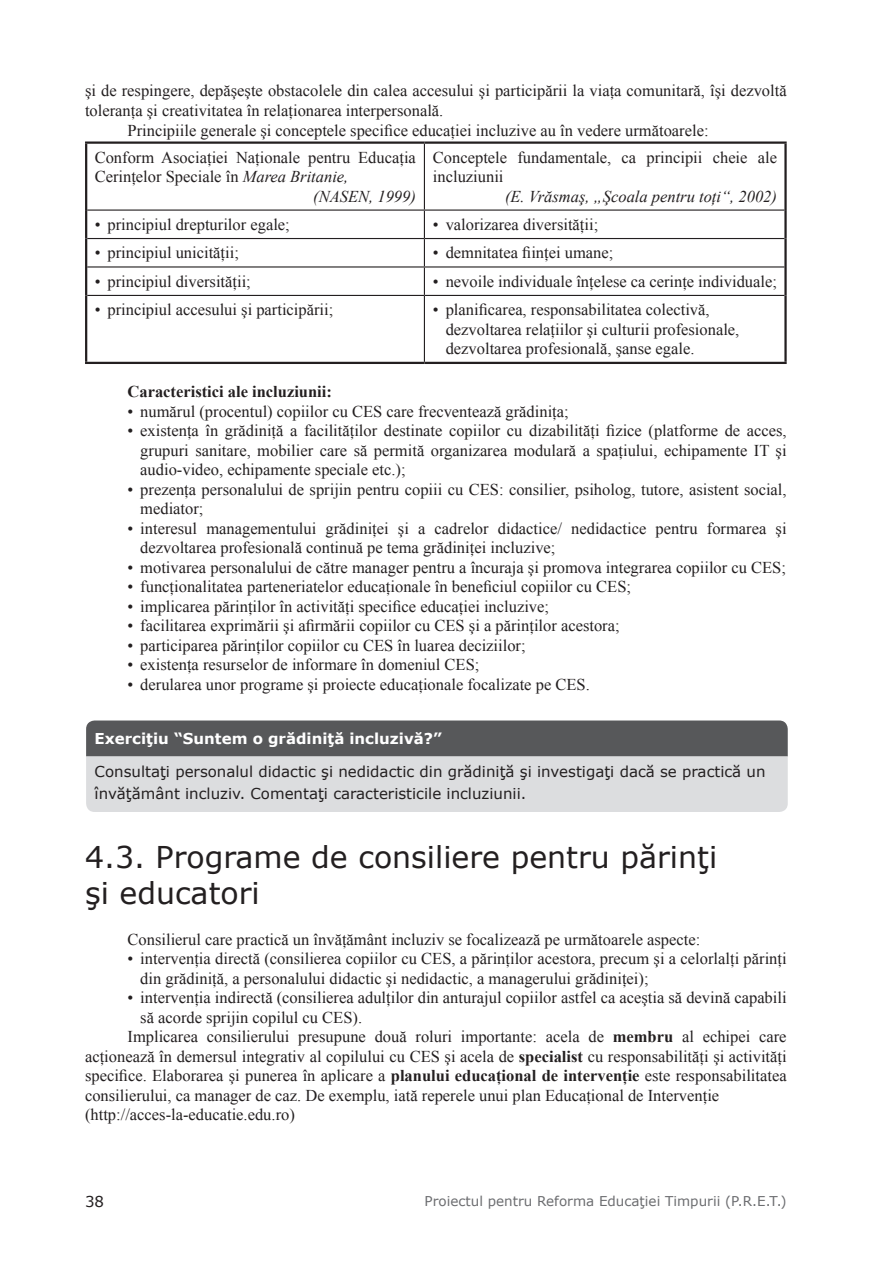
<style>
.page{position:relative;width:893px;height:1263px;background:#fff}
.page>*{position:absolute;margin:0;border:0;box-sizing:border-box;transform-origin:0 0}
.t1{font:30px/36px "Verdana";color:#231f20}
.t2{font:16.5px/19.5px "Times New Roman";color:#231f20}
.t3{font:italic 16.5px "Times New Roman";color:#231f20}
.t4{font:700 16.5px "Times New Roman";color:#231f20}
.t5{font:15px/22.5px "Verdana";color:#231f20}
.t6{font:700 15px "Verdana";color:#fff}
.t7{font:13.5px "Verdana";color:#6c6d70}
.s1{font-style:italic}
.s2{font-weight:700}
</style>
<div class="page">
<hr style="left:85px;top:141px;width:339px;height:3px;background:#231f20">
<hr style="left:85px;top:144px;width:2px;height:66px;background:#231f20">
<hr style="left:424px;top:141px;width:363px;height:3px;background:#231f20">
<hr style="left:784px;top:144px;width:3px;height:66px;background:#231f20">
<hr style="left:85px;top:210px;width:2px;height:29px;background:#231f20">
<hr style="left:784px;top:210px;width:3px;height:29px;background:#231f20">
<hr style="left:85px;top:239px;width:2px;height:28px;background:#231f20">
<hr style="left:784px;top:239px;width:3px;height:28px;background:#231f20">
<hr style="left:85px;top:267px;width:2px;height:28px;background:#231f20">
<hr style="left:784px;top:267px;width:3px;height:28px;background:#231f20">
<hr style="left:85px;top:295px;width:2px;height:67px;background:#231f20">
<hr style="left:784px;top:295px;width:3px;height:67px;background:#231f20">
<hr style="left:85px;top:362px;width:339px;height:2px;background:#231f20">
<hr style="left:424px;top:362px;width:363px;height:2px;background:#231f20">
<hr style="left:424px;top:144px;width:1px;height:65px;background:#231f20">
<hr style="left:87px;top:209px;width:337px;height:2px;background:#231f20">
<hr style="left:424px;top:209px;width:360px;height:2px;background:#231f20">
<hr style="left:87px;top:238px;width:337px;height:1px;background:#231f20">
<hr style="left:424px;top:238px;width:360px;height:1px;background:#231f20">
<hr style="left:87px;top:266px;width:337px;height:2px;background:#231f20">
<hr style="left:424px;top:266px;width:360px;height:2px;background:#231f20">
<svg style="left:424px;top:211px;width:1px;height:84px"></svg>
<hr style="left:87px;top:295px;width:337px;height:1px;background:#231f20">
<hr style="left:424px;top:295px;width:360px;height:1px;background:#231f20">
<hr style="left:424px;top:296px;width:1px;height:66px;background:#231f20">
<svg style="left:86px;top:720px;width:702px;height:92px;background:#a8a9ab"></svg>
<p class="t2" style="left:85px;top:81px;width:703px">şi de respingere, depăşeşte obstacolele din calea accesului şi participării la viaţa comunitară, îşi dezvoltă</p>
<p class="t2" style="left:85px;top:100px;width:360px">toleranţa şi creativitatea în relaţionarea interpersonală.</p>
<p class="t2" style="left:128px;top:120px;width:583px">Principiile generale şi conceptele specifice educaţiei incluzive au în vedere următoarele:</p>
<p class="t2" style="left:95px;top:147px;width:323px">Conform Asociaţiei Naţionale pentru Educaţia</p>
<p class="t2" style="left:95px;top:167px;width:255px">Cerinţelor Speciale în <span class="s1">Marea Britanie,</span></p>
<p class="t3" style="left:313px;top:185px;width:104px">(NASEN, 1999)</p>
<p class="t2" style="left:433px;top:147px;width:346px">Conceptele fundamentale, ca principii cheie ale incluziunii</p>
<p class="t3" style="left:505px;top:185px;width:273px">(E. Vrăsmaş, „Şcoala pentru toţi“, 2002)</p>
<p class="t2" style="left:95px;top:214px;width:197px">• principiul drepturilor egale;</p>
<p class="t2" style="left:433px;top:214px;width:167px">• valorizarea diversităţii;</p>
<p class="t2" style="left:95px;top:243px;width:146px">• principiul unicităţii;</p>
<p class="t2" style="left:433px;top:243px;width:182px">• demnitatea fiinţei umane;</p>
<p class="t2" style="left:95px;top:271px;width:158px">• principiul diversităţii;</p>
<p class="t2" style="left:433px;top:271px;width:346px">• nevoile individuale înţelese ca cerinţe individuale;</p>
<p class="t2" style="left:95px;top:300px;width:240px">• principiul accesului şi participării;</p>
<p class="t2" style="left:446px;top:300px;width:295px;text-indent:-13px">• planificarea, responsabilitatea colectivă, dezvoltarea relaţiilor şi culturii profesionale, dezvoltarea profesională, şanse egale.</p>
<p class="t4" style="left:128px;top:380px;width:206px">Caracteristici ale incluziunii:</p>
<p class="t2" style="left:128px;top:401px;width:443px">• numărul (procentul) copiilor cu CES care frecventează grădiniţa;</p>
<p class="t2" style="left:140px;top:420px;width:648px;text-align:justify;text-indent:-13px">• existenţa în grădiniţă a facilităţilor destinate copiilor cu dizabilităţi fizice (platforme de acces, grupuri sanitare, mobilier care să permită organizarea modulară a spaţiului, echipamente IT şi audio-video, echipamente speciale etc.);</p>
<p class="t2" style="left:140px;top:479px;width:648px;text-indent:-13px">• prezenţa personalului de sprijin pentru copiii cu CES: consilier, psiholog, tutore, asistent social, mediator;</p>
<p class="t2" style="left:140px;top:518px;width:648px;text-indent:-13px">• interesul managementului grădiniţei şi a cadrelor didactice/ nedidactice pentru formarea şi dezvoltarea profesională continuă pe tema grădiniţei incluzive;</p>
<p class="t2" style="left:128px;top:557px;width:660px">• motivarea personalului de către manager pentru a încuraja şi promova integrarea copiilor cu CES;</p>
<p class="t2" style="left:128px;top:576px;width:505px">• funcţionalitatea parteneriatelor educaţionale în beneficiul copiilor cu CES;</p>
<p class="t2" style="left:128px;top:596px;width:423px">• implicarea părinţilor în activităţi specifice educaţiei incluzive;</p>
<p class="t2" style="left:128px;top:615px;width:494px">• facilitarea exprimării şi afirmării copiilor cu CES şi a părinţilor acestora;</p>
<p class="t2" style="left:128px;top:635px;width:400px">• participarea părinţilor copiilor cu CES în luarea deciziilor;</p>
<p class="t2" style="left:128px;top:654px;width:353px">• existenţa resurselor de informare în domeniul CES;</p>
<p class="t2" style="left:128px;top:674px;width:464px">• derularea unor programe şi proiecte educaţionale focalizate pe CES.</p>
<p class="t6" style="left:95px;top:729px;width:349px">Exerciţiu “Suntem o grădiniţă incluzivă?”</p>
<p class="t5" style="left:95px;top:759px;width:672px">Consultaţi personalul didactic şi nedidactic din grădiniţă şi investigaţi dacă se practică un învăţământ incluziv. Comentaţi caracteristicile incluziunii.</p>
<h1 class="t1" style="left:85px;top:838px;width:634px">4.3. Programe de consiliere pentru părinţi şi educatori</h1>
<p class="t2" style="left:128px;top:929px;width:574px">Consilierul care practică un învăţământ incluziv se focalizează pe următoarele aspecte:</p>
<p class="t2" style="left:140px;top:948px;width:648px;text-indent:-13px">• intervenţia directă (consilierea copiilor cu CES, a părinţilor acestora, precum şi a celorlalţi părinţi din grădiniţă, a personalului didactic şi nedidactic, a managerului grădiniţei);</p>
<p class="t2" style="left:128px;top:987px;width:661px">• intervenţia indirectă (consilierea adulţilor din anturajul copiilor astfel ca aceştia să devină capabili</p>
<p class="t2" style="left:140px;top:1007px;width:223px">să acorde sprijin copilul cu CES).</p>
<p class="t2" style="left:128px;top:1026px;width:661px">Implicarea consilierului presupune două roluri importante: acela de <span class="s2">membru</span> al echipei care</p>
<p class="t2" style="left:85px;top:1046px;width:703px">acţionează în demersul integrativ al copilului cu CES şi acela de <span class="s2">specialist</span> cu responsabilităţi şi activităţi</p>
<p class="t2" style="left:85px;top:1065px;width:703px">specifice. Elaborarea şi punerea în aplicare a <span class="s2">planului educaţional de intervenţie</span> este responsabilitatea</p>
<p class="t2" style="left:85px;top:1085px;width:636px">consilierului, ca manager de caz. De exemplu, iată reperele unui plan Educaţional de Intervenţie</p>
<p class="t2" style="left:85px;top:1104px;width:211px">(http://acces-la-educatie.edu.ro)</p>
<p class="t5" style="left:85px;top:1190px;width:21px">38</p>
<p class="t7" style="left:425px;top:1192px;width:364px">Proiectul pentru Reforma Educaţiei Timpurii (P.R.E.T.)</p>
</div>
